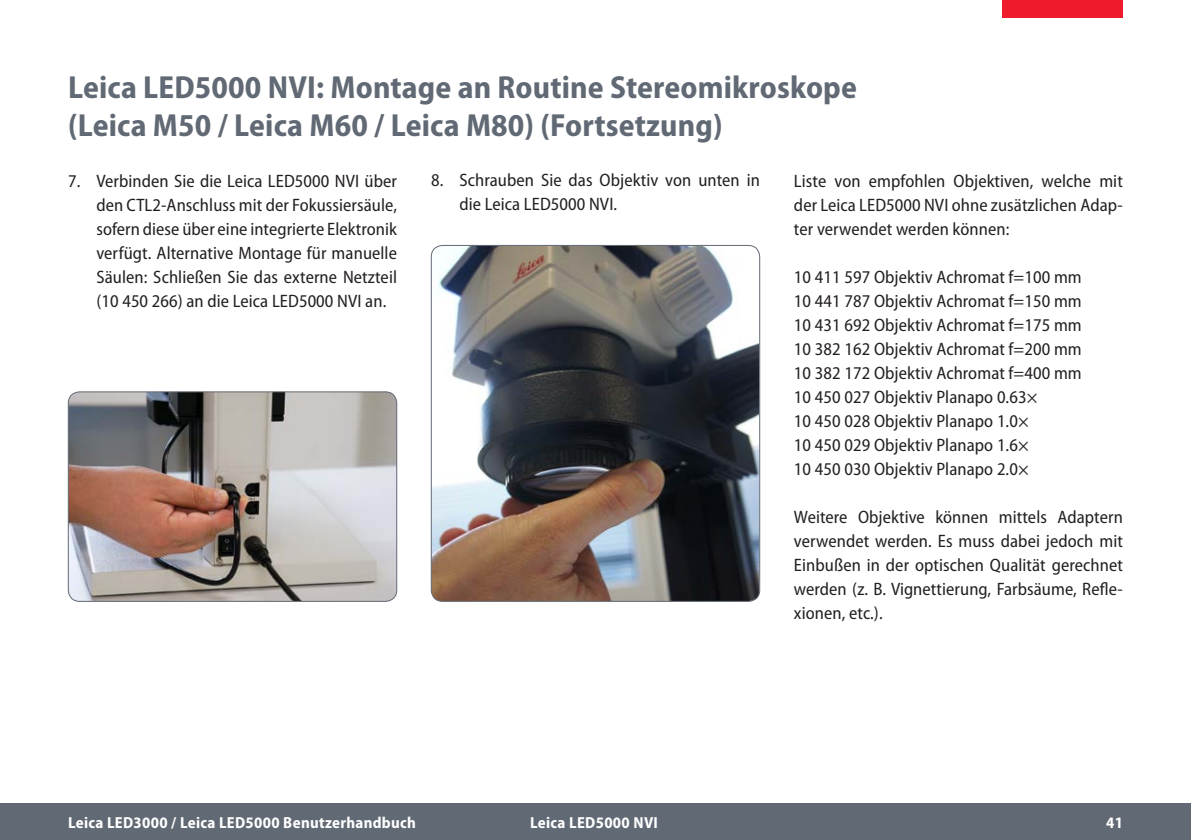
<style>
.page{position:relative;width:1191px;height:840px;background:#fff}
.page>*{position:absolute;margin:0;border:0;box-sizing:border-box;transform-origin:0 0}
.Unterkapiteltitel{font:700 semi-condensed 32px "Myriad Pro";letter-spacing:.005em;color:#616974}
.Einzug_Aufzählung{font:semi-condensed 18px/24px "Myriad Pro";letter-spacing:.005em;color:#231f20;text-align:justify}
.t1{font:700 semi-condensed 16px "Myriad Pro";letter-spacing:.02em;color:#fff}
</style>
<div class="page">
<div style="left:0;top:803px;width:1191px;height:36px;background:#616974"></div>
<div style="left:1002px;top:0;width:121px;height:17px;background:#ee1b2d"></div>
<img style="left:431px;top:245px;width:328px;height:356px">
<div style="left:431px;top:245px;width:329px;height:356px;border:1px solid #616974;border-radius:11px"></div>
<img style="left:68px;top:392px;width:329px;height:209px">
<div style="left:68px;top:391px;width:329px;height:210px;border:1px solid #616974;border-radius:11px"></div>
<p class="Unterkapiteltitel" style="left:68px;top:69px;width:790px">Leica LED5000 NVI: Montage an Routine Stereomikroskope</p>
<p class="Unterkapiteltitel" style="left:68px;top:107px;width:656px">(Leica M50 / Leica M60 / Leica M80) (Fortsetzung)</p>
<p class="Einzug_Aufzählung" style="left:96px;top:169px;width:302px;text-indent:-28px">7. Verbinden Sie die Leica LED5000 NVI über den CTL2-Anschluss mit der Fokussiersäule, sofern diese über eine integrierte Elektronik verfügt. Alternative Montage für manuelle Säulen: Schließen Sie das externe Netzteil (10 450 266) an die Leica LED5000 NVI an.</p>
<p class="Einzug_Aufzählung" style="left:794px;top:169px;width:330px">Liste von empfohlen Objektiven, welche mit der Leica LED5000 NVI ohne zusätzlichen Adap&shy;ter verwendet werden können:</p>
<p class="Einzug_Aufzählung" style="left:459px;top:168px;width:302px;text-indent:-28px">8. Schrauben Sie das Objektiv von unten in die Leica LED5000 NVI.</p>
<p class="Einzug_Aufzählung" style="left:794px;top:265px;width:289px">10 411 597 Objektiv Achromat f=100 mm<br>10 441 787 Objektiv Achromat f=150 mm</p>
<p class="Einzug_Aufzählung" style="left:794px;top:313px;width:289px">10 431 692 Objektiv Achromat f=175 mm</p>
<p class="Einzug_Aufzählung" style="left:794px;top:337px;width:289px">10 382 162 Objektiv Achromat f=200 mm</p>
<p class="Einzug_Aufzählung" style="left:794px;top:361px;width:289px">10 382 172 Objektiv Achromat f=400 mm</p>
<p class="Einzug_Aufzählung" style="left:794px;top:385px;width:245px">10 450 027 Objektiv Planapo 0.63×</p>
<p class="Einzug_Aufzählung" style="left:794px;top:409px;width:236px">10 450 028 Objektiv Planapo 1.0×</p>
<p class="Einzug_Aufzählung" style="left:794px;top:433px;width:236px">10 450 029 Objektiv Planapo 1.6×</p>
<p class="Einzug_Aufzählung" style="left:794px;top:457px;width:236px">10 450 030 Objektiv Planapo 2.0×</p>
<p class="Einzug_Aufzählung" style="left:794px;top:505px;width:330px">Weitere Objektive können mittels Adaptern verwendet werden. Es muss dabei jedoch mit Einbußen in der optischen Qualität gerechnet werden (z. B. Vignettierung, Farbsäume, Refle&shy;xionen, etc.).</p>
<p class="t1" style="left:68px;top:813px;width:349px">Leica LED3000 / Leica LED5000 Benutzerhandbuch</p>
<p class="t1" style="left:530px;top:813px;width:129px">Leica LED5000 NVI</p>
<p class="t1" style="left:1106px;top:813px;width:18px">41</p>
</div>
